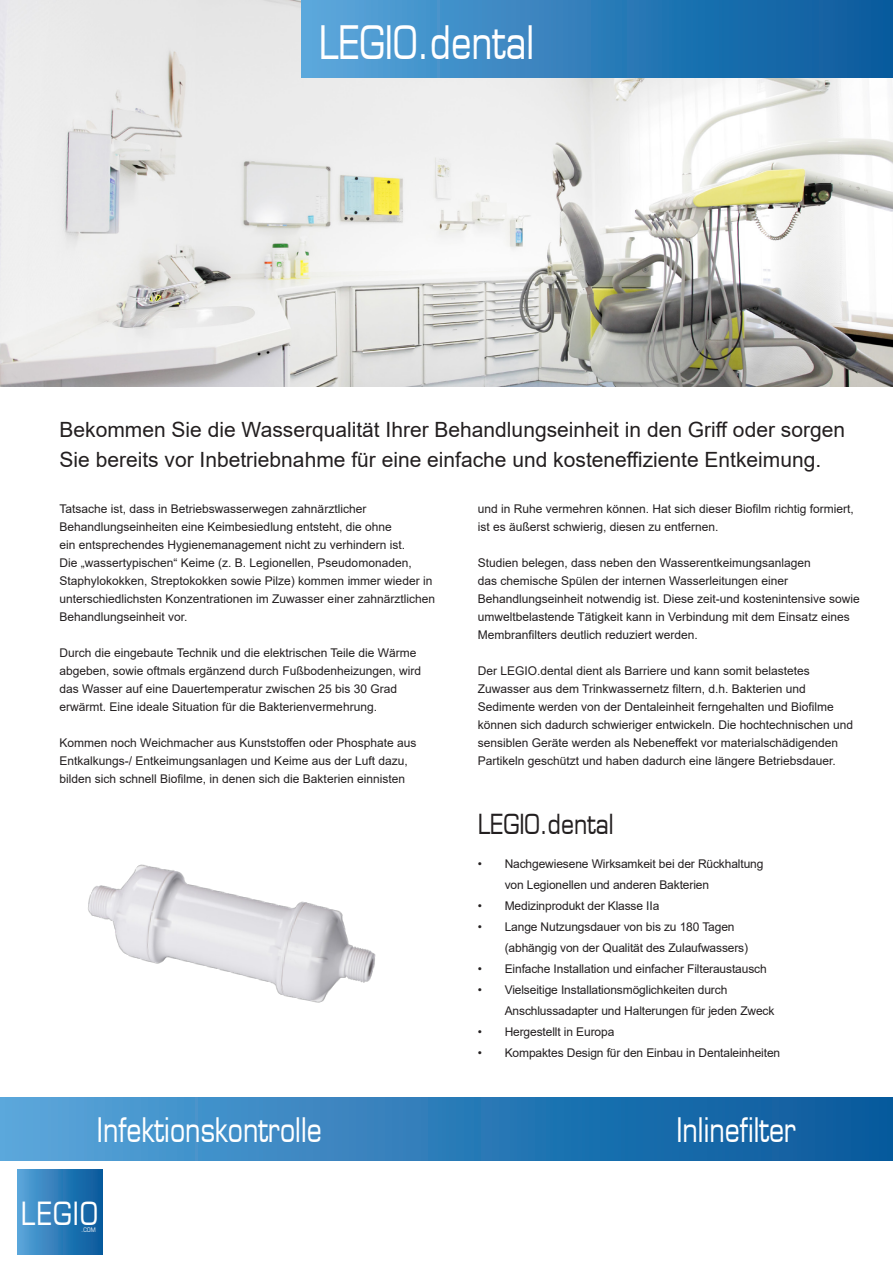
<style>
.page{position:relative;width:893px;height:1263px;background:#fff}
.page>*{position:absolute;margin:0;border:0;box-sizing:border-box;transform-origin:0 0}
.DS_-_Platte_tekst{font:45px "Eurasia Normal";color:#fff;scale:.95 1}
.DS_-_Platte_tekst-2{font:33px "Eurasia Normal";color:#fff;scale:.95 1}
.t1{font:31.2px "Eurasia Normal";letter-spacing:.04em;color:#fff}
.Leaflet_F_-_Kop{font:27px "Eurasia Normal";color:#231f20}
.Leaflet_F_-_Kop-2{font:21px/30px "Arial";color:#231f20}
.Leaflet_F_-_Kop-3{font:12px/18px "Arial";color:#231f20}
.t2{font:6px "Eurasia Normal";color:#fff}
</style>
<div class="page">
<img style="left:0;top:0;width:893px;height:387px">
<div style="left:0;top:1097px;width:893px;height:64px;background:linear-gradient(to right,#58a4d9,#03579a)"></div>
<div style="left:302px;top:0;width:591px;height:78px;background:linear-gradient(to right,#5aa5da,#04589b)"></div>
<div style="left:17px;top:1169px;width:85px;height:85px;background:linear-gradient(to right,#58a3d9,#04589b)"></div>
<img style="left:88px;top:864px;width:288px;height:139px">
<p class="DS_-_Platte_tekst" style="left:319px;top:13px;width:228px">LEGIO.dental</p>
<p class="Leaflet_F_-_Kop-2" style="left:60px;top:415px;width:787px">Bekommen Sie die Wasserqualität Ihrer Behandlungseinheit in den Griff oder sorgen<br>Sie bereits vor Inbetriebnahme für eine einfache und kosteneffiziente Entkeimung.</p>
<p class="Leaflet_F_-_Kop-3" style="left:60px;top:500px;width:377px">Tatsache ist, dass in Betriebswasserwegen zahnärztlicher Behandlungseinheiten eine Keimbesiedlung entsteht, die ohne<br>ein entsprechendes Hygienemanagement nicht zu verhindern ist.<br>Die „wassertypischen“ Keime (z. B. Legionellen, Pseudomonaden, Staphylokokken, Streptokokken sowie Pilze) kommen immer wieder in unterschiedlichsten Konzentrationen im Zuwasser einer zahnärztlichen Behandlungseinheit vor.</p>
<p class="Leaflet_F_-_Kop-3" style="left:60px;top:644px;width:363px">Durch die eingebaute Technik und die elektrischen Teile die Wärme abgeben, sowie oftmals ergänzend durch Fußbodenheizungen, wird das Wasser auf eine Dauertemperatur zwischen 25 bis 30 Grad erwärmt. Eine ideale Situation für die Bakterienvermehrung.</p>
<p class="Leaflet_F_-_Kop-3" style="left:60px;top:734px;width:359px">Kommen noch Weichmacher aus Kunststoffen oder Phosphate aus<br>Entkalkungs-/ Entkeimungsanlagen und Keime aus der Luft dazu, bilden sich schnell Biofilme, in denen sich die Bakterien einnisten</p>
<p class="Leaflet_F_-_Kop-3" style="left:478px;top:500px;width:378px">und in Ruhe vermehren können. Hat sich dieser Biofilm richtig formiert, ist es äußerst schwierig, diesen zu entfernen.</p>
<p class="Leaflet_F_-_Kop-3" style="left:478px;top:554px;width:384px">Studien belegen, dass neben den Wasserentkeimungsanlagen<br>das chemische Spülen der internen Wasserleitungen einer Behandlungseinheit notwendig ist. Diese zeit-und kostenintensive sowie umweltbelastende Tätigkeit kann in Verbindung mit dem Einsatz eines Membranfilters deutlich reduziert werden.</p>
<p class="Leaflet_F_-_Kop-3" style="left:478px;top:662px;width:377px">Der LEGIO.dental dient als Barriere und kann somit belastetes Zuwasser aus dem Trinkwassernetz filtern, d.h. Bakterien und Sedimente werden von der Dentaleinheit ferngehalten und Biofilme können sich dadurch schwieriger entwickeln. Die hochtechnischen und sensiblen Geräte werden als Nebeneffekt vor materialschädigenden Partikeln geschützt und haben dadurch eine längere Betriebsdauer.</p>
<p class="Leaflet_F_-_Kop" style="left:478px;top:806px;width:138px">LEGIO.dental</p>
<p class="Leaflet_F_-_Kop-3" style="left:505px;top:853px;width:260px;line-height:21px;text-indent:-27px">• Nachgewiesene Wirksamkeit bei der Rückhaltung von Legionellen und anderen Bakterien</p>
<p class="Leaflet_F_-_Kop-3" style="left:478px;top:896px;width:183px">• Medizinprodukt der Klasse IIa</p>
<p class="Leaflet_F_-_Kop-3" style="left:505px;top:916px;width:245px;line-height:21px;text-indent:-27px">• Lange Nutzungsdauer von bis zu 180 Tagen (abhängig von der Qualität des Zulaufwassers)</p>
<p class="Leaflet_F_-_Kop-3" style="left:478px;top:959px;width:291px">• Einfache Installation und einfacher Filteraustausch</p>
<p class="Leaflet_F_-_Kop-3" style="left:505px;top:979px;width:271px;line-height:21px;text-indent:-27px">• Vielseitige Installationsmöglichkeiten durch<br>Anschlussadapter und Halterungen für jeden Zweck</p>
<p class="Leaflet_F_-_Kop-3" style="left:478px;top:1022px;width:138px">• Hergestellt in Europa</p>
<p class="Leaflet_F_-_Kop-3" style="left:478px;top:1043px;width:304px">• Kompaktes Design für den Einbau in Dentaleinheiten</p>
<p class="DS_-_Platte_tekst-2" style="left:97px;top:1108px;width:238px">Infektionskontrolle</p>
<p class="DS_-_Platte_tekst-2" style="left:676px;top:1108px;width:127px">Inlinefilter</p>
<p class="t1" style="left:21px;top:1193px;width:79px">LEGIO</p>
<p class="t2" style="left:82px;top:1226px;width:16px">.COM</p>
</div>
